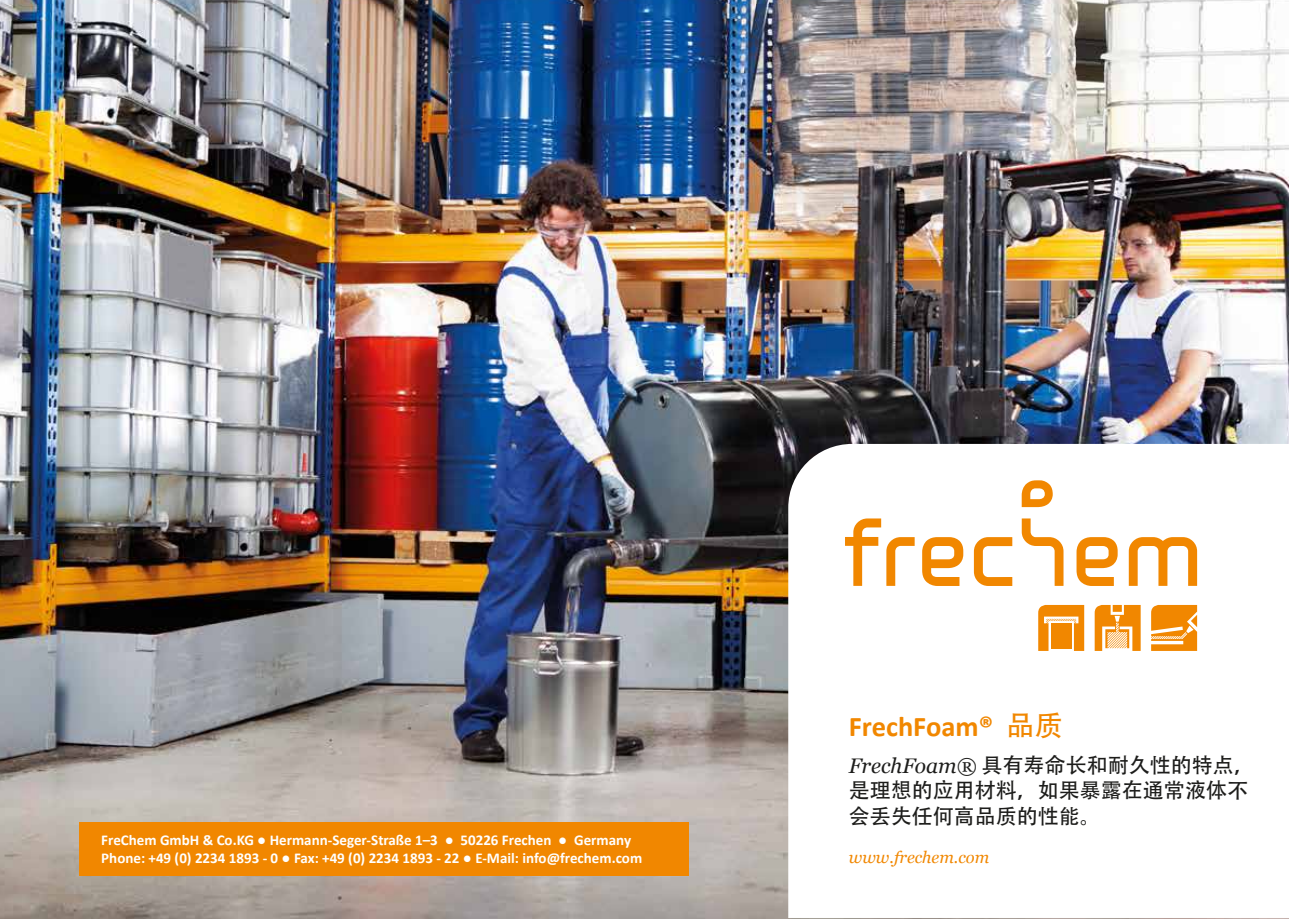
<style>
.page{position:relative;width:1289px;height:919px;background:#fff}
.page>*{position:absolute;margin:0;border:0;box-sizing:border-box;transform-origin:0 0}
.t1{font:700 28.5px "Calibri";color:#f18700}
.t2{font:21px/25.2px "Adobe Heiti Std";color:#1d1d1b}
.t3{font:italic 16.5px "Georgia";color:#f18700}
.t4{font:700 15px/18px "Calibri";color:#fff}
.s1{font-family:"Adobe Heiti Std";font-weight:400}
.s2{font-family:"Georgia";font-style:italic}
</style>
<div class="page">
<img style="left:0;top:0;width:1288px;height:918px">
<svg style="left:788px;top:444px;width:500px;height:473px"></svg>
<svg style="left:1021px;top:518px;width:42px;height:68px"></svg>
<svg style="left:845px;top:518px;width:69px;height:68px"></svg>
<svg style="left:973px;top:537px;width:39px;height:49px"></svg>
<svg style="left:922px;top:537px;width:41px;height:49px"></svg>
<svg style="left:1076px;top:537px;width:41px;height:49px"></svg>
<svg style="left:1128px;top:537px;width:69px;height:49px"></svg>
<svg style="left:1021px;top:480px;width:31px;height:27px"></svg>
<svg style="left:1094px;top:605px;width:46px;height:46px;background:#f4aa4b"></svg>
<svg style="left:1038px;top:605px;width:46px;height:46px;background:#f39c2d"></svg>
<svg style="left:1151px;top:605px;width:46px;height:46px;background:#f39d2f"></svg>
<div style="left:79px;top:822px;width:609px;height:53px;background:#f18700"></div>
<p class="t4" style="left:101px;top:831px;width:542px">FreChem GmbH &amp; Co.KG ● Hermann-Seger-Straße 1–3 ● 50226 Frechen ● Germany<br>Phone: +49 (0) 2234 1893 - 0 ● Fax: +49 (0) 2234 1893 - 22 ● E-Mail: info@frechem.com</p>
<h1 class="t1" style="left:848px;top:707px;width:216px">FrechFoam® <span class="s1">品质</span></h1>
<h2 class="t2" style="left:848px;top:753px;width:407px"><span class="s2">FrechFoam®</span> 具有寿命长和耐久性的特点，是理想的应用材料，如果暴露在通常液体不会丢失任何高品质的性能。</h2>
<p class="t3" style="left:848px;top:845px;width:142px">www.frechem.com</p>
</div>
